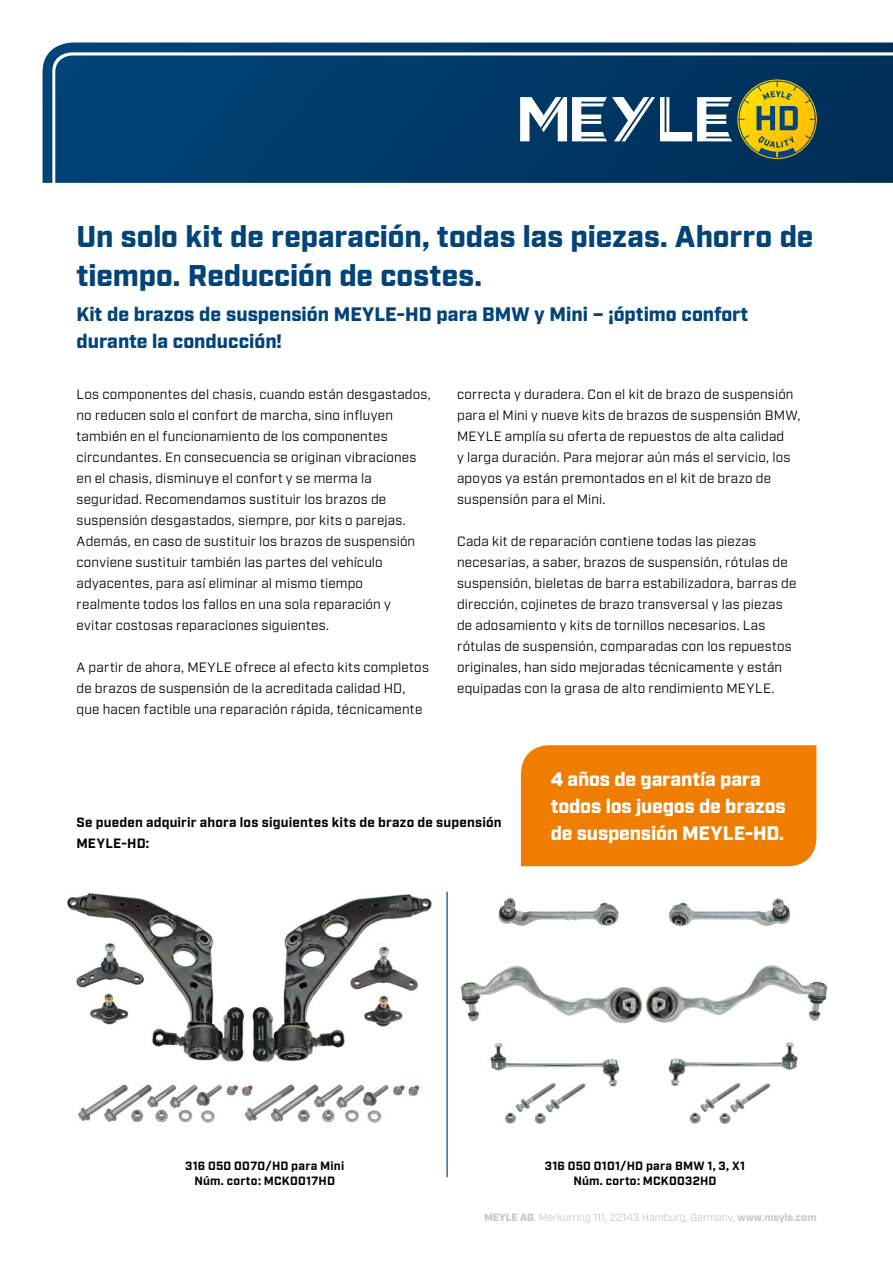
<style>
.page{position:relative;width:893px;height:1263px;background:#fff}
.page>*{position:absolute;margin:0;border:0;box-sizing:border-box;transform-origin:0 0}
.t1{font:900 30px/39px "Industry";color:#004479}
.t2{font:900 19.5px/27px "Industry";color:#004479}
.t3{font:900 19.5px/27px "Industry";letter-spacing:-.01em;color:#fff}
.t4{font:13.5px/21px "Industry";letter-spacing:.015em;color:#000}
.t5{font:700 13.5px/21px "Industry";letter-spacing:.01em;color:#000}
.t6{font:700 12px/15px "Industry";letter-spacing:.02em;color:#000;text-align:center}
.t7{font:10.5px "Industry";color:#c6c6c6}
.s1{font-weight:900}
.s2{font-weight:700}
</style>
<div class="page">
<img style="left:67px;top:893px;width:365px;height:230px">
<img style="left:461px;top:865px;width:367px;height:259px">
<hr style="left:446px;top:892px;width:2px;height:285px;background:#004479">
<svg style="left:43px;top:43px;width:850px;height:140px;background:#09416e"></svg>
<svg style="left:738px;top:81px;width:78px;height:77px;background:#9b9429"></svg>
<svg style="left:520px;top:97px;width:212px;height:44px"></svg>
<div style="left:521px;top:745px;width:295px;height:121px;background:#ef7d00"></div>
<h1 class="t1" style="left:77px;top:219px;width:738px">Un solo kit de reparación, todas las piezas. Ahorro de tiempo. Reducción de costes.</h1>
<h2 class="t2" style="left:77px;top:302px;width:673px">Kit de brazos de suspensión MEYLE-HD para BMW y Mini – ¡óptimo confort durante la conducción!</h2>
<p class="t4" style="left:77px;top:384px;width:356px">Los componentes del chasis, cuando están desgastados, no reducen solo el confort de marcha, sino influyen también en el funcionamiento de los componentes circundantes. En consecuencia se originan vibraciones en el chasis, disminuye el confort y se merma la seguridad. Recomendamos sustituir los brazos de suspensión desgastados, siempre, por kits o parejas.<br>Además, en caso de sustituir los brazos de suspensión conviene sustituir también las partes del vehículo adyacentes, para así eliminar al mismo tiempo<br>realmente todos los fallos en una sola reparación y<br>evitar costosas reparaciones siguientes.</p>
<p class="t4" style="left:77px;top:657px;width:354px">A partir de ahora, MEYLE ofrece al efecto kits completos de brazos de suspensión de la acreditada calidad HD, que hacen factible una reparación rápida, técnicamente</p>
<p class="t4" style="left:457px;top:384px;width:345px">correcta y duradera. Con el kit de brazo de suspensión para el Mini y nueve kits de brazos de suspensión BMW, MEYLE amplía su oferta de repuestos de alta calidad<br>y larga duración. Para mejorar aún más el servicio, los apoyos ya están premontados en el kit de brazo de suspensión para el Mini.</p>
<p class="t4" style="left:457px;top:531px;width:341px">Cada kit de reparación contiene todas las piezas necesarias, a saber, brazos de suspensión, rótulas de suspensión, bieletas de barra estabilizadora, barras de dirección, cojinetes de brazo transversal y las piezas de adosamiento y kits de tornillos necesarios. Las rótulas de suspensión, comparadas con los repuestos originales, han sido mejoradas técnicamente y están equipadas con la grasa de alto rendimiento MEYLE.</p>
<p class="t5" style="left:77px;top:813px;width:427px">Se pueden adquirir ahora los siguientes kits de brazo de supensión<br>MEYLE-HD:</p>
<h2 class="t3" style="left:551px;top:767px;width:237px">4 años de garantía para todos los juegos de brazos de suspensión MEYLE-HD.</h2>
<p class="t6" style="left:185px;top:1159px;width:161px">316 050 0070/HD para Mini<br>Núm. corto: MCK0017HD</p>
<p class="t6" style="left:545px;top:1159px;width:202px">316 050 0101/HD para BMW 1, 3, X1<br>Núm. corto: MCK0032HD</p>
<p class="t7" style="left:484px;top:1211px;width:334px"><span class="s1">MEYLE AG</span>, Merkurring 111, 22143 Hamburg, Germany, <span class="s2">www.meyle.com</span></p>
</div>
